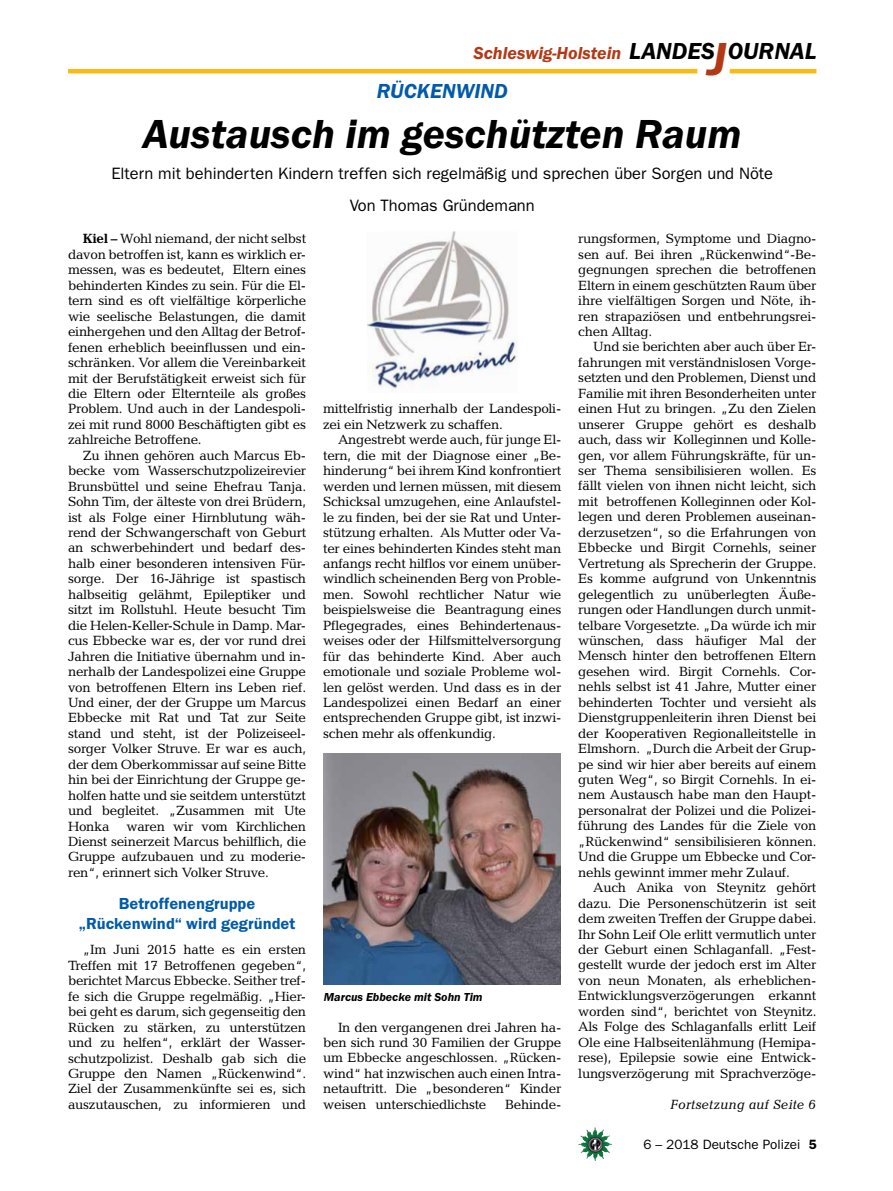
<style>
.page{position:relative;width:893px;height:1191px;background:#fff}
.page>*{position:absolute;margin:0;border:0;box-sizing:border-box;transform-origin:0 0}
.t1{font:italic 600 42px "Franklin Gothic Itc T";color:#000}
.t2{font:italic 600 24px "Franklin Gothic Itc T";color:#000}
.t3{font:italic 600 21px "Franklin Gothic Itc T";color:#005baa}
.t4{font:italic 600 18px "Franklin Gothic Itc T";color:#b33916}
.t5{font:16.5px/31.5px "Franklin Gothic";color:#000;text-align:center}
.t6{font:600 16.5px/19.5px "Franklin Gothic Itc T";color:#005baa;text-align:center}
.t7{font:13.5px/15.5px "Candida";letter-spacing:-.02em;color:#000;text-align:justify}
.t8{font:13.5px "Franklin Gothic";color:#000}
.t9{font:italic 13.5px "Candida";color:#000}
.t10{font:italic 600 12px "Franklin Gothic Itc T";color:#000}
.s1{font-size:48px;color:#b33916}
.s2{font-weight:700}
.s3{font-weight:600}
</style>
<div class="page">
<img style="left:578px;top:1127px;width:17px;height:25px">
<hr style="left:730px;top:69px;width:86px;height:4px;background:#fdb913">
<hr style="left:68px;top:69px;width:629px;height:4px;background:#fdb913">
<img style="left:367px;top:231px;width:150px;height:158px">
<img style="left:324px;top:753px;width:237px;height:231px">
<h3 class="t4" style="left:473px;top:42px;width:149px">Schleswig-Holstein</h3>
<h3 class="t3" style="left:377px;top:79px;width:68px">r ückenwind</h3>
<h2 class="t2" style="left:629px;top:37px;width:189px">LANDES<span class="s1">J</span>OURNAL</h2>
<h1 class="t1" style="left:143px;top:109px;width:600px">Austausch im geschützten Raum</h1>
<p class="t5" style="left:111px;top:158px;width:663px">Eltern mit behinderten Kindern treffen sich regelmäßig und sprechen über Sorgen und Nöte<br>Von Thomas Gründemann</p>
<p class="t7" style="left:68px;top:231px;width:240px;text-indent:15px"><span class="s2">Kiel –</span> Wohl niemand, der nicht selbst davon betroffen ist, kann es wirklich er&shy;messen, was es bedeutet, Eltern eines behinderten Kindes zu sein. Für die El&shy;tern sind es oft vielfältige körperliche wie seelische Belastungen, die damit einhergehen und den Alltag der Betrof&shy;fenen erheblich beeinflussen und ein&shy;schränken. Vor allem die Vereinbarkeit mit der Berufstätigkeit erweist sich für die Eltern oder Elternteile als großes Problem. Und auch in der Landespoli&shy;zei mit rund 8000 Beschäftigten gibt es zahlreiche Betroffene.</p>
<p class="t7" style="left:68px;top:447px;width:240px;text-indent:15px">Zu ihnen gehören auch Marcus Eb&shy;becke vom Wasserschutzpolizeirevier Brunsbüttel und seine Ehefrau Tanja.<br>Sohn Tim, der älteste von drei Brüdern, ist als Folge einer Hirnblutung wäh&shy;rend der Schwangerschaft von Geburt an schwerbehindert und bedarf des&shy;halb einer besonderen intensiven Für&shy;sorge. Der 16-Jährige ist spastisch halbseitig gelähmt, Epileptiker und sitzt im Rollstuhl. Heute besucht Tim die Helen-Keller-Schule in Damp. Mar&shy;cus Ebbecke war es, der vor rund drei Jahren die Initiative übernahm und in&shy;nerhalb der Landespolizei eine Gruppe von betroffenen Eltern ins Leben rief.<br>Und einer, der der Gruppe um Marcus Ebbecke mit Rat und Tat zur Seite stand und steht, ist der Polizeiseel&shy;sorger Volker Struve. Er war es auch, der dem Oberkommissar auf seine Bitte hin bei der Einrichtung der Gruppe ge&shy;holfen hatte und sie seitdem unterstützt und begleitet. „Zusammen mit Ute Honka waren wir vom Kirchlichen Dienst seinerzeit Marcus behilflich, die Gruppe aufzubauen und zu moderie&shy;ren“, erinnert sich Volker Struve.</p>
<p class="t6" style="left:79px;top:893px;width:218px">Betroffenengruppe „Rückenwind“ wird gegründet</p>
<p class="t7" style="left:68px;top:942px;width:240px;text-indent:15px">„Im Juni 2015 hatte es ein ersten Treffen mit 17 Betroffenen gegeben“, berichtet Marcus Ebbecke. Seither tref&shy;fe sich die Gruppe regelmäßig. „Hier&shy;bei geht es darum, sich gegenseitig den Rücken zu stärken, zu unterstützen und zu helfen“, erklärt der Wasser&shy;schutzpolizist. Deshalb gab sich die Gruppe den Namen „Rückenwind“.<br>Ziel der Zusammenkünfte sei es, sich auszutauschen, zu informieren und</p>
<p class="t7" style="left:323px;top:401px;width:240px">mittelfristig innerhalb der Landespoli&shy;zei ein Netzwerk zu schaffen.</p>
<p class="t7" style="left:323px;top:432px;width:240px;text-indent:15px">Angestrebt werde auch, für junge El&shy;tern, die mit der Diagnose einer „Be&shy;hinderung“ bei ihrem Kind konfrontiert werden und lernen müssen, mit diesem Schicksal umzugehen, eine Anlaufstel&shy;le zu finden, bei der sie Rat und Unter&shy;stützung erhalten. Als Mutter oder Va&shy;ter eines behinderten Kindes steht man anfangs recht hilflos vor einem unüber&shy;windlich scheinenden Berg von Proble&shy;men. Sowohl rechtlicher Natur wie beispielsweise die Beantragung eines Pflegegrades, eines Behindertenaus&shy;weises oder der Hilfsmittelversorgung für das behinderte Kind. Aber auch emotionale und soziale Probleme wol&shy;len gelöst werden. Und dass es in der Landespolizei einen Bedarf an einer entsprechenden Gruppe gibt, ist inzwi&shy;schen mehr als offenkundig.</p>
<p class="t10" style="left:324px;top:989px;width:160px">Marcus Ebbecke mit Sohn Tim</p>
<p class="t7" style="left:323px;top:1019px;width:240px;text-indent:15px">In den vergangenen drei Jahren ha&shy;ben sich rund 30 Familien der Gruppe um Ebbecke angeschlossen. „Rücken&shy;wind“ hat inzwischen auch einen Intra&shy;netauftritt. Die „besonderen“ Kinder weisen unterschiedlichste</p>
<p class="t7" style="left:505px;top:1096px;width:58px">Behinde-</p>
<p class="t7" style="left:578px;top:231px;width:240px">rungsformen, Symptome und Diagno&shy;sen auf. Bei ihren „Rückenwind“-Be&shy;gegnungen sprechen die betroffenen Eltern in einem geschützten Raum über ihre vielfältigen Sorgen und Nöte, ih&shy;ren strapaziösen und entbehrungsrei&shy;chen Alltag.</p>
<p class="t7" style="left:578px;top:339px;width:240px;text-indent:15px">Und sie berichten aber auch über Er&shy;fahrungen mit verständnislosen Vorge&shy;setzten und den Problemen, Dienst und Familie mit ihren Besonderheiten unter einen Hut zu bringen. „Zu den Zielen unserer Gruppe gehört es deshalb auch, dass wir Kolleginnen und Kolle&shy;gen, vor allem Führungskräfte, für un&shy;ser Thema sensibilisieren wollen. Es fällt vielen von ihnen nicht leicht, sich mit betroffenen Kolleginnen oder Kol&shy;legen und deren Problemen auseinan&shy;derzusetzen“, so die Erfahrungen von Ebbecke und Birgit Cornehls, seiner Vertretung als Sprecherin der Gruppe.<br>Es komme aufgrund von Unkenntnis gelegentlich zu unüberlegten Äuße&shy;rungen oder Handlungen durch unmit&shy;telbare Vorgesetzte. „Da würde ich mir wünschen, dass häufiger Mal der Mensch hinter den betroffenen Eltern gesehen wird. Birgit Cornehls. Cor&shy;nehls selbst ist 41 Jahre, Mutter einer behinderten Tochter und versieht als Dienstgruppenleiterin ihren Dienst bei der Kooperativen Regionalleitstelle in Elmshorn. „Durch die Arbeit der Grup&shy;pe sind wir hier aber bereits auf einem guten Weg“, so Birgit Cornehls. In ei&shy;nem Austausch habe man den Haupt&shy;personalrat der Polizei und die Polizei&shy;führung des Landes für die Ziele von „Rückenwind“ sensibilisieren können.<br>Und die Gruppe um Ebbecke und Cor&shy;nehls gewinnt immer mehr Zulauf.</p>
<p class="t7" style="left:578px;top:880px;width:240px;text-indent:15px">Auch Anika von Steynitz gehört dazu. Die Personenschützerin ist seit dem zweiten Treffen der Gruppe dabei.<br>Ihr Sohn Leif Ole erlitt vermutlich unter der Geburt einen Schlaganfall. „Fest&shy;gestellt wurde der jedoch erst im Alter von neun Monaten, als erheblichen-Entwicklungsverzögerungen erkannt worden sind“, berichtet von Steynitz.<br>Als Folge des Schlaganfalls erlitt Leif Ole eine Halbseitenlähmung (Hemipa&shy;rese), Epilepsie sowie eine Entwick&shy;lungsverzögerung mit Sprachverzöge-</p>
<p class="t9" style="left:670px;top:1096px;width:147px">Fortsetzung auf Seite 6</p>
<p class="t8" style="left:643px;top:1136px;width:175px">6 – 2018 Deutsche Polizei <span class="s3">5</span></p>
</div>
